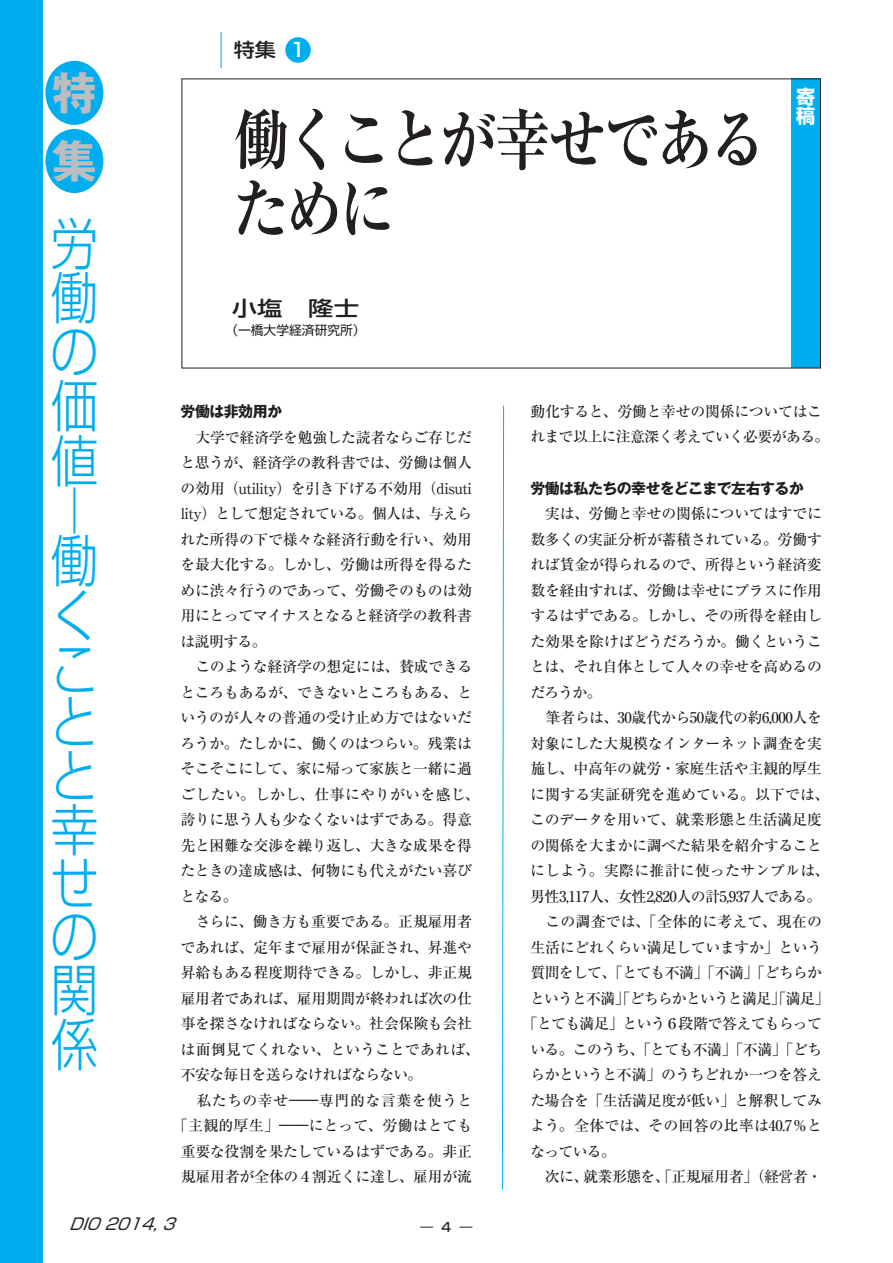
<style>
.page{position:relative;width:893px;height:1263px;background:#fff}
.page>*{position:absolute;margin:0;border:0;box-sizing:border-box;transform-origin:0 0}
.t1{font:700 65.85px/69px "Ryumin Pro";letter-spacing:-.055em;color:#231f20;scale:.85 1}
.t2{font:300 55.95px/53.7px "Shin Go Pro";color:#00aeef;text-align:justify;scale:.86 1}
.t3{font:300 46.2px "Shin Go Pro";color:#00aeef;scale:1.04 1}
.t4{font:700 44.85px/68.1px "Gothic MB101 Pro";color:#bcbdc0}
.t5{font:500 20.4px "Shin Go Pro";color:#231f20;scale:1.25 1}
.t6{font:500 19.2px "Shin Go Pro";color:#231f20;scale:1.1 1}
.t7{font:700 19.2px/19.2px "Shin Go Pro";color:#fff}
.t8{font:italic 15.9px "Shin Go Pro";color:#231f20}
.t9{font:500 14.85px/25.5px "Ryumin Pro";letter-spacing:-.02em;color:#231f20}
.t10{font:500 14.85px "Ryumin Pro";letter-spacing:.015em;color:#231f20}
.t11{font:500 14.85px "Ryumin Pro";letter-spacing:-.045em;color:#231f20}
.t12{font:500 14.85px "Ryumin Pro";letter-spacing:-.05em;color:#231f20}
.t13{font:500 14.85px "Ryumin Pro";letter-spacing:.01em;color:#231f20}
.t14{font:700 14.85px "Gothic MB101 Pro";letter-spacing:-.035em;color:#231f20}
.t15{font:500 14.85px "Ryumin Pro";letter-spacing:-.04em;color:#231f20}
.t16{font:500 14.85px "Ryumin Pro";letter-spacing:.005em;color:#231f20}
.t17{font:500 14.85px "Ryumin Pro";letter-spacing:.035em;color:#231f20}
.t18{font:12.75px "Shin Go Pro";color:#231f20}
.t19{font:500 12.75px "Shin Go Pro";color:#231f20}
.s1{color:#fff}
</style>
<div class="page">
<div style="left:791px;top:79px;width:30px;height:289px;background:#00aeef"></div>
<svg style="left:502px;top:405px;width:2px;height:785px;background:#80d6f6"></svg>
<div style="left:0;top:0;width:43px;height:1263px;background:#00aeef"></div>
<div style="left:45px;top:61px;width:58px;height:64px;background:#00aeef;border-radius:50%"></div>
<div style="left:45px;top:129px;width:58px;height:64px;background:#00aeef;border-radius:50%"></div>
<div style="left:285px;top:37px;width:26px;height:26px;background:#00aeef;border-radius:50%"></div>
<hr style="left:221px;top:32px;width:1px;height:36px;background:#00aeef">
<h3 class="t4" style="left:52px;top:53px;width:46px">特集</h3>
<h2 class="t2" style="left:50px;top:209px;width:55px;line-height:54.3px">労働の価値</h2>
<h3 class="t3" style="left:50px;top:473px;width:26px">─</h3>
<h2 class="t2" style="left:50px;top:527px;width:55px">働くことと幸せの関係</h2>
<p class="t6" style="left:234px;top:34px;width:67px">特集 <span class="s1">1</span></p>
<h1 class="t1" style="left:233px;top:101px;width:629px">働くことが幸せであるために</h1>
<h3 class="t5" style="left:232px;top:291px;width:104px">小塩　隆士</h3>
<p class="t18" style="left:225px;top:320px;width:142px">（一橋大学経済研究所）</p>
<p class="t7" style="left:796px;top:85px;width:20px">寄稿</p>
<p class="t14" style="left:181px;top:399px;width:103px">労働は非効用か</p>
<p class="t9" style="left:181px;top:423px;width:293px">　大学で経済学を勉強した読者ならご存じだ</p>
<p class="t9" style="left:180px;top:449px;width:293px">と思うが、経済学の教科書では、労働は個人</p>
<p class="t9" style="left:181px;top:474px;width:293px">の効用（utility）を引き下げる不効用（disuti</p>
<p class="t15" style="left:181px;top:502px;width:293px">lity）として想定されている。個人は、与えら</p>
<p class="t9" style="left:181px;top:525px;width:293px">れた所得の下で様々な経済行動を行い、効用</p>
<p class="t9" style="left:180px;top:551px;width:293px">を最大化する。しかし、労働は所得を得るた</p>
<p class="t9" style="left:181px;top:576px;width:293px">めに渋々行うのであって、労働そのものは効</p>
<p class="t9" style="left:181px;top:602px;width:293px">用にとってマイナスとなると経済学の教科書</p>
<p class="t9" style="left:181px;top:627px;width:88px">は説明する。</p>
<p class="t9" style="left:181px;top:653px;width:293px">　このような経済学の想定には、賛成できる</p>
<p class="t9" style="left:180px;top:678px;width:293px">ところもあるが、できないところもある、と</p>
<p class="t9" style="left:181px;top:704px;width:293px">いうのが人々の普通の受け止め方ではないだ</p>
<p class="t9" style="left:181px;top:729px;width:293px">ろうか。たしかに、働くのはつらい。残業は</p>
<p class="t9" style="left:181px;top:755px;width:293px">そこそこにして、家に帰って家族と一緒に過</p>
<p class="t10" style="left:180px;top:782px;width:301px">ごしたい。しかし、仕事にやりがいを感じ、</p>
<p class="t9" style="left:181px;top:806px;width:293px">誇りに思う人も少なくないはずである。得意</p>
<p class="t9" style="left:181px;top:831px;width:293px">先と困難な交渉を繰り返し、大きな成果を得</p>
<p class="t9" style="left:181px;top:857px;width:293px">たときの達成感は、何物にも代えがたい喜び</p>
<p class="t9" style="left:180px;top:882px;width:59px">となる。</p>
<p class="t9" style="left:181px;top:908px;width:293px">　さらに、働き方も重要である。正規雇用者</p>
<p class="t9" style="left:181px;top:933px;width:293px">であれば、定年まで雇用が保証され、昇進や</p>
<p class="t9" style="left:181px;top:959px;width:293px">昇給もある程度期待できる。しかし、非正規</p>
<p class="t9" style="left:181px;top:984px;width:293px">雇用者であれば、雇用期間が終われば次の仕</p>
<p class="t9" style="left:181px;top:1010px;width:293px">事を探さなければならない。社会保険も会社</p>
<p class="t10" style="left:181px;top:1037px;width:301px">は面倒見てくれない、ということであれば、</p>
<p class="t11" style="left:181px;top:1063px;width:243px">不安な毎日を送らなければならない。</p>
<p class="t17" style="left:181px;top:1089px;width:293px">　私たちの幸せ――専門的な言葉を使うと</p>
<p class="t16" style="left:173px;top:1114px;width:301px">「主観的厚生」――にとって、労働はとても</p>
<p class="t9" style="left:181px;top:1137px;width:293px">重要な役割を果たしているはずである。非正</p>
<p class="t9" style="left:181px;top:1163px;width:293px">規雇用者が全体の４割近くに達し、雇用が流</p>
<p class="t9" style="left:530px;top:398px;width:300px">動化すると、労働と幸せの関係についてはこれまで以上に注意深く考えていく必要がある。</p>
<p class="t14" style="left:530px;top:475px;width:275px">労働は私たちの幸せをどこまで左右するか</p>
<p class="t9" style="left:530px;top:500px;width:293px">　実は、労働と幸せの関係についてはすでに</p>
<p class="t9" style="left:530px;top:525px;width:293px">数多くの実証分析が蓄積されている。労働す</p>
<p class="t9" style="left:530px;top:551px;width:293px">れば賃金が得られるので、所得という経済変</p>
<p class="t9" style="left:530px;top:576px;width:293px">数を経由すれば、労働は幸せにプラスに作用</p>
<p class="t9" style="left:530px;top:602px;width:293px">するはずである。しかし、その所得を経由し</p>
<p class="t9" style="left:530px;top:627px;width:293px">た効果を除けばどうだろうか。働くというこ</p>
<p class="t9" style="left:530px;top:653px;width:293px">とは、それ自体として人々の幸せを高めるの</p>
<p class="t9" style="left:530px;top:678px;width:73px">だろうか。</p>
<p class="t9" style="left:530px;top:704px;width:293px">　筆者らは、30歳代から50歳代の約6,000人を</p>
<p class="t9" style="left:530px;top:729px;width:293px">対象にした大規模なインターネット調査を実</p>
<p class="t9" style="left:530px;top:755px;width:293px">施し、中高年の就労・家庭生活や主観的厚生</p>
<p class="t13" style="left:530px;top:782px;width:301px">に関する実証研究を進めている。以下では、</p>
<p class="t9" style="left:530px;top:806px;width:293px">このデータを用いて、就業形態と生活満足度</p>
<p class="t9" style="left:530px;top:831px;width:293px">の関係を大まかに調べた結果を紹介すること</p>
<p class="t10" style="left:530px;top:859px;width:301px">にしよう。実際に推計に使ったサンプルは、</p>
<p class="t9" style="left:530px;top:882px;width:292px">男性3,117人、女性2,820人の計5,937人である。</p>
<p class="t10" style="left:530px;top:910px;width:293px">　この調査では、「全体的に考えて、現在の</p>
<p class="t9" style="left:530px;top:933px;width:293px">生活にどれくらい満足していますか」という</p>
<p class="t11" style="left:530px;top:961px;width:293px">質問をして、「とても不満」「不満」「どちらか</p>
<p class="t12" style="left:530px;top:986px;width:301px">というと不満」「どちらかというと満足」「満足」</p>
<p class="t12" style="left:523px;top:1012px;width:300px">「とても満足」という６段階で答えてもらって</p>
<p class="t11" style="left:530px;top:1037px;width:293px">いる。このうち、「とても不満」「不満」「どち</p>
<p class="t9" style="left:530px;top:1061px;width:293px">らかというと不満」のうちどれか一つを答え</p>
<p class="t9" style="left:530px;top:1086px;width:293px">た場合を「生活満足度が低い」と解釈してみ</p>
<p class="t13" style="left:530px;top:1114px;width:293px">よう。全体では、その回答の比率は40.7％と</p>
<p class="t9" style="left:530px;top:1137px;width:87px">なっている。</p>
<p class="t9" style="left:530px;top:1163px;width:293px">　次に、就業形態を、「正規雇用者」（経営者・</p>
<p class="t8" style="left:69px;top:1210px;width:115px">DIO2014,3</p>
<p class="t19" style="left:420px;top:1216px;width:54px">― 4 ―</p>
</div>
